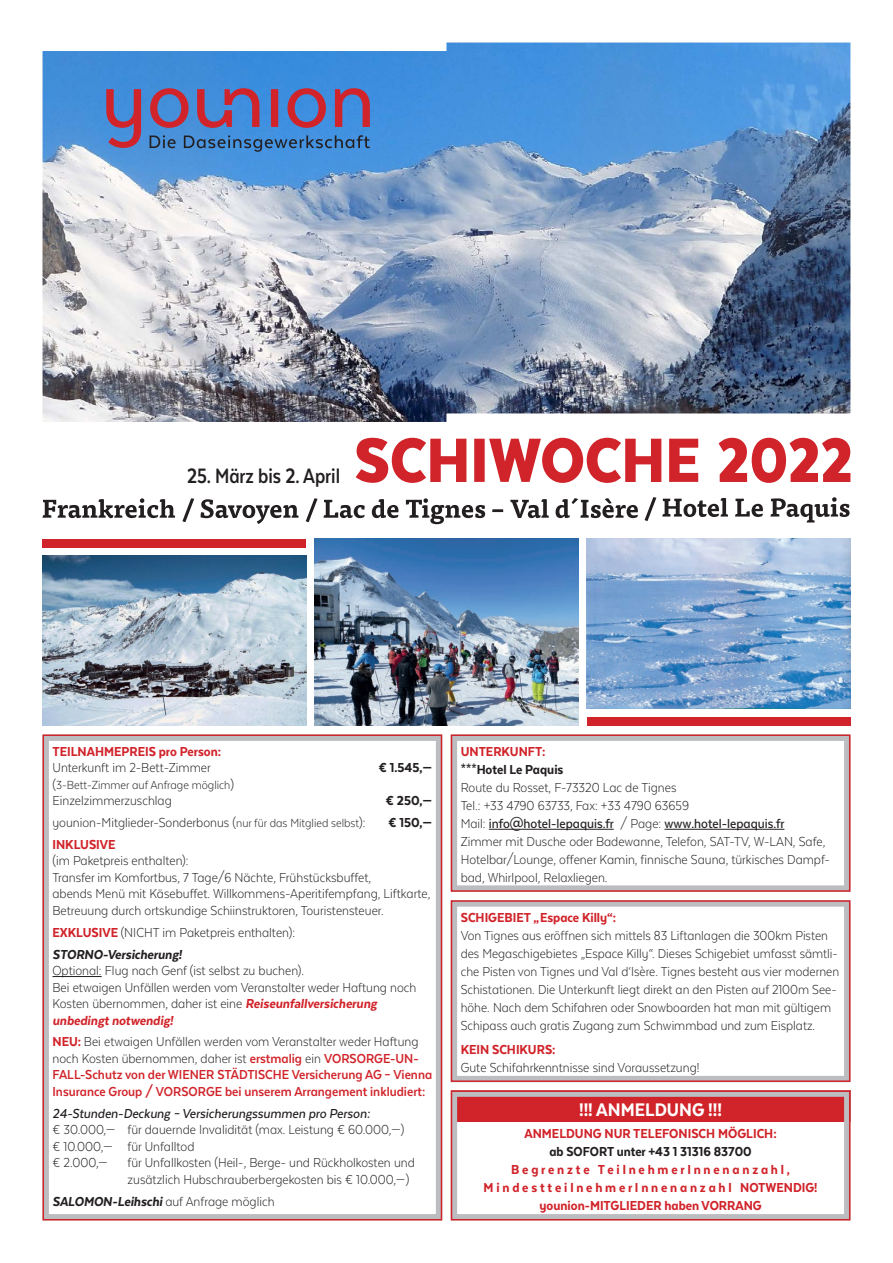
<style>
.page{position:relative;width:893px;height:1263px;background:#fff}
.page>*{position:absolute;margin:0;border:0;box-sizing:border-box;transform-origin:0 0}
.t1{font:700 24px "Texta Narrow Alt";color:#231f20;scale:.9 1}
.t2{font:800 21px "Texta Narrow Alt";color:#fff}
.t3{font:300 15px/16.5px "Texta Narrow Alt";color:#231f20}
.t4{font:700 15px/16.5px "Texta Narrow Alt";color:#d1232a}
.t5{font:800 15px/18px "Texta Narrow Alt";color:#d1232a;text-align:center}
.t6{font:800 15px "Texta Narrow Alt";color:#231f20}
.t7{font:300 13.5px "Texta Narrow Alt";color:#231f20}
.s1{font-weight:800;color:#d1232a}
.s2{font-size:15px}
.s3{font-size:13.5px}
.s4{font-weight:800;font-style:italic}
.s5{font-weight:800;font-style:italic;color:#d1232a}
.s6{font-weight:800}
.s7{font-weight:300;color:#231f20}
.s8{font-weight:500;font-style:italic}
.s9{font-weight:500}
.s10{color:#231f20}
</style>
<div class="page">
<img style="left:43px;top:43px;width:807px;height:379px">
<svg style="left:356px;top:438px;width:342px;height:45px"></svg>
<img style="left:587px;top:539px;width:263px;height:170px">
<img style="left:43px;top:556px;width:263px;height:170px">
<img style="left:315px;top:539px;width:263px;height:187px">
<div style="left:43px;top:734px;width:399px;height:486px;border:6px solid #bcbdc0"></div>
<hr style="left:53px;top:976px;width:49px;height:1px;background:#231f20">
<div style="left:43px;top:734px;width:399px;height:486px;border:2px solid #d1232a"></div>
<div style="left:451px;top:734px;width:399px;height:158px;border:6px solid #bcbdc0"></div>
<hr style="left:489px;top:829px;width:125px;height:1px;background:#231f20">
<hr style="left:664px;top:829px;width:120px;height:1px;background:#231f20">
<div style="left:451px;top:734px;width:399px;height:158px;border:2px solid #d1232a"></div>
<div style="left:43px;top:539px;width:263px;height:8px;background:#d1232a"></div>
<div style="left:587px;top:717px;width:263px;height:9px;background:#d1232a"></div>
<div style="left:451px;top:900px;width:399px;height:182px;border:6px solid #bcbdc0"></div>
<div style="left:451px;top:900px;width:399px;height:182px;border:2px solid #d1232a"></div>
<div style="left:451px;top:1090px;width:399px;height:32px;background:#d1232a"></div>
<div style="left:451px;top:1090px;width:399px;height:130px;border:6px solid #bcbdc0"></div>
<div style="left:451px;top:1090px;width:399px;height:130px;border:2px solid #d1232a"></div>
<svg style="left:43px;top:498px;width:595px;height:26px"></svg>
<svg style="left:645px;top:497px;width:205px;height:25px"></svg>
<svg style="left:106px;top:88px;width:264px;height:64px;background:#6370a8"></svg>
<svg style="left:719px;top:438px;width:131px;height:45px"></svg>
<p class="t1" style="left:187px;top:463px;width:172px">25. März bis 2. April</p>
<p class="t3" style="left:53px;top:743px;width:170px"><span class="s1">TEILNAHMEPREIS pro Person:<br></span>Unterkunft im 2-Bett-Zimmer</p>
<p class="t6" style="left:379px;top:760px;width:55px">€ 1.545,—</p>
<p class="t7" style="left:53px;top:778px;width:183px"><span class="s2">(</span>3-Bett-Zimmer auf Anfrage möglich<span class="s2">)</span></p>
<p class="t3" style="left:53px;top:792px;width:121px">Einzelzimmerzuschlag</p>
<p class="t6" style="left:386px;top:793px;width:48px">€ 250,—</p>
<p class="t3" style="left:53px;top:814px;width:315px">younion-Mitglieder-Sonderbonus (<span class="s3">nur für das Mitglied selbst</span>):</p>
<p class="t6" style="left:389px;top:815px;width:45px">€ 150,—</p>
<p class="t3" style="left:53px;top:836px;width:379px"><span class="s1">INKLUSIVE<br></span>(im Paketpreis enthalten):<br>Transfer im Komfortbus, 7 Tage/6 Nächte, Frühstücksbuffet,<br>abends Menü mit Käsebuffet. Willkommens-Aperitifempfang, Liftkarte, Betreuung durch ortskundige Schiinstruktoren, Touristensteuer.</p>
<p class="t3" style="left:53px;top:924px;width:244px"><span class="s1">EXKLUSIVE</span> (NICHT im Paketpreis enthalten):</p>
<p class="t3" style="left:53px;top:945px;width:365px"><span class="s4">STORNO-Versicherung!<br></span>Optional: Flug nach Genf (ist selbst zu buchen).<br>Bei etwaigen Unfällen werden vom Veranstalter weder Haftung noch Kosten übernommen, daher ist eine <span class="s5">Reiseunfallversicherung unbedingt notwendig!</span></p>
<p class="t4" style="left:53px;top:1033px;width:381px"><span class="s6">NEU:</span> <span class="s7">Bei etwaigen Unfällen werden vom Veranstalter weder Haftung noch Kosten übernommen, daher ist</span> erstmalig <span class="s7">ein</span> VORSORGE-UN-FALL-Schutz von der WIENER STÄDTISCHE Versicherung AG – Vienna Insurance Group / VORSORGE bei unserem Arrangement inkludiert:</p>
<p class="t3" style="left:53px;top:1105px;width:353px"><span class="s8">24-Stunden-Deckung – Versicherungssummen pro Person:<br></span>€ 30.000,— für dauernde Invalidität (max. Leistung € 60.000,—) € 10.000,— für Unfalltod<br>€ 2.000,—</p>
<p class="t3" style="left:128px;top:1154px;width:289px">für Unfallkosten (Heil-, Berge- und Rückholkosten und zusätzlich Hubschrauberbergekosten bis € 10.000,—)</p>
<p class="t3" style="left:53px;top:1192px;width:224px"><span class="s4">SALOMON-Leihschi</span> auf Anfrage möglich</p>
<p class="t5" style="left:461px;top:742px;width:86px">UNTERKUNFT:</p>
<p class="t3" style="left:461px;top:760px;width:325px;line-height:18px"><span class="s6">***Hotel Le Paquis<br></span>Route du Rosset, F-73320 Lac de Tignes<br>Tel.: +33 4790 63733, Fax: +33 4790 63659<br>Mail: <span class="s9">info@hotel-lepaquis.fr</span> / Page: <span class="s9">www.hotel-lepaquis.fr</span></p>
<p class="t3" style="left:461px;top:832px;width:371px;line-height:18px">Zimmer mit Dusche oder Badewanne, Telefon, SAT-TV, W-LAN, Safe,<br>Hotelbar/Lounge, offener Kamin, finnische Sauna, türkisches Dampf&shy;bad, Whirlpool, Relaxliegen.</p>
<p class="t3" style="left:461px;top:908px;width:380px;line-height:18px"><span class="s1">SCHIGEBIET „Espace Killy“:<br></span>Von Tignes aus eröffnen sich mittels 83 Liftanlagen die 300km Pisten des Megaschigebietes „Espace Killy“. Dieses Schigebiet umfasst sämtli&shy;che Pisten von Tignes und Val d‘Isère. Tignes besteht aus vier modernen Schistationen. Die Unterkunft liegt direkt an den Pisten auf 2100m See&shy;höhe. Nach dem Schifahren oder Snowboarden hat man mit gültigem Schipass auch gratis Zugang zum Schwimmbad und zum Eisplatz.</p>
<p class="t3" style="left:461px;top:1040px;width:240px;line-height:18px"><span class="s1">KEIN SCHIKURS:<br></span>Gute Schifahrkenntnisse sind Voraussetzung!</p>
<p class="t2" style="left:579px;top:1099px;width:144px">!!! ANMELDUNG !!!</p>
<p class="t5" style="left:524px;top:1125px;width:254px">ANMELDUNG NUR TELEFONISCH MÖGLICH: <span class="s10">ab SOFORT unter +43 1 31316 83700</span></p>
<p class="t5" style="left:484px;top:1161px;width:335px">B e g r e n z t e T e i l n e h m e r I n n e n a n z a h l ,<br>M i n d e s t t e i l n e h m e r I n n e n a n z a h l NOTWENDIG! younion-MITGLIEDER haben VORRANG</p>
</div>
